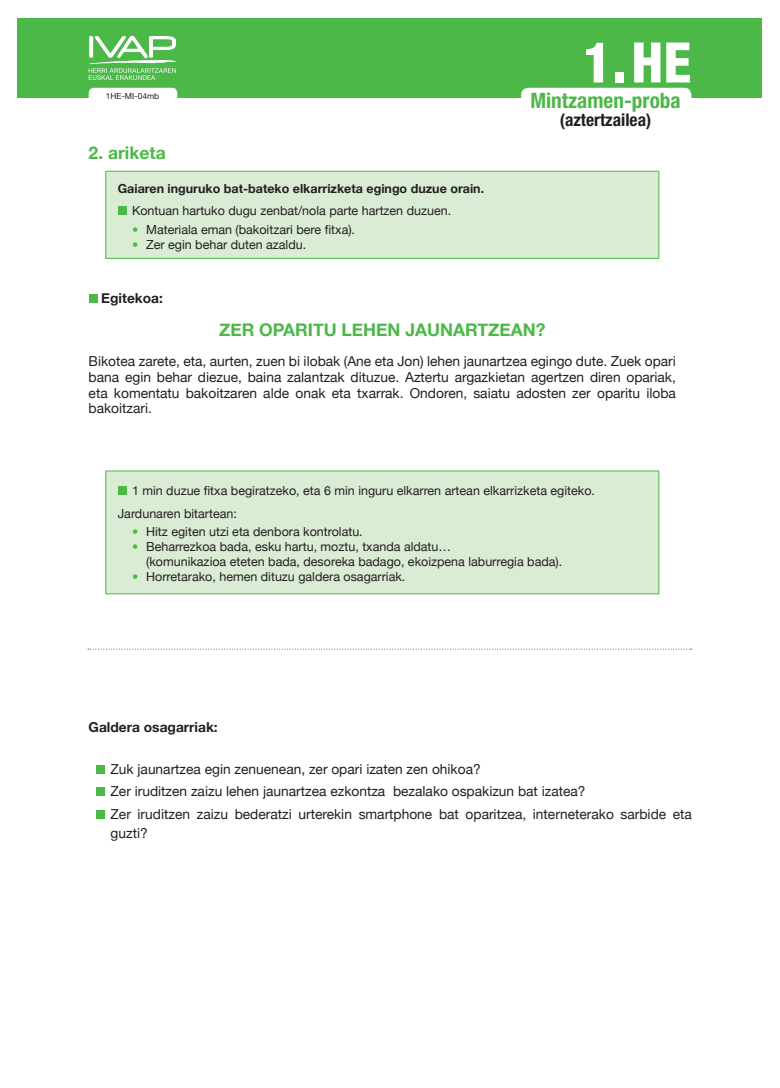
<style>
.page{position:relative;width:780px;height:1088px;background:#fff}
.page>*{position:absolute;margin:0;border:0;box-sizing:border-box;transform-origin:0 0}
.t1{font:800 condensed 56px "Helvetica Neue LT Pro";color:#fff}
.t2{font:700 condensed 21.25px "Helvetica Neue LT Pro";color:#4cb848}
.Gaia{font:700 17.5px "Helvetica Neue";color:#4cb848}
.t3{font:700 condensed 17.5px "Helvetica Neue LT Pro";color:#231f20}
.AriketaIzenburua{font:700 17.5px "Helvetica Neue";color:#4cb848}
.Testua{font:13.75px/15.6px "Helvetica Neue";color:#231f20;text-align:justify}
.MintzamenaGalderak{font:13.75px/18.8px "Helvetica Neue";color:#231f20}
.t4{font:700 13.75px "Helvetica Neue";color:#231f20}
.Ariketenazalpena{font:12.5px/15px "Helvetica Neue";color:#231f20}
.Ariketenazalpena-2{font:700 12.5px "Helvetica Neue";color:#231f20}
.t5{font:8.38px "Helvetica Neue";color:#231f20}
.s1{font-weight:700;color:#4cb848}
</style>
<div class="page">
<div style="left:18px;top:18px;width:744px;height:79px;background:#4cb848"></div>
<svg style="left:89px;top:36px;width:88px;height:44px"></svg>
<div style="left:89px;top:88px;width:88px;height:16px;background:#fff;border-radius:5px"></div>
<div style="left:521px;top:88px;width:170px;height:40px;background:#fff;border-radius:7px"></div>
<div style="left:106px;top:171px;width:552px;height:87px;background:#daecd4"></div>
<hr style="left:105px;top:171px;width:554px;height:1px;background:#4cb848">
<hr style="left:105px;top:172px;width:1px;height:86px;background:#4cb848">
<hr style="left:658px;top:172px;width:1px;height:86px;background:#4cb848">
<hr style="left:105px;top:258px;width:554px;height:1px;background:#4cb848">
<div style="left:118px;top:206px;width:9px;height:9px;background:#4cb848"></div>
<div style="left:89px;top:294px;width:8px;height:9px;background:#4cb848"></div>
<div style="left:106px;top:471px;width:552px;height:123px;background:#daecd4"></div>
<hr style="left:105px;top:471px;width:554px;height:1px;background:#4cb848">
<hr style="left:105px;top:471px;width:1px;height:122px;background:#4cb848">
<hr style="left:658px;top:471px;width:1px;height:122px;background:#4cb848">
<hr style="left:105px;top:593px;width:554px;height:1px;background:#4cb848">
<div style="left:118px;top:486px;width:9px;height:9px;background:#4cb848"></div>
<div style="left:96px;top:765px;width:9px;height:9px;background:#4cb848"></div>
<div style="left:96px;top:787px;width:9px;height:9px;background:#4cb848"></div>
<div style="left:96px;top:810px;width:9px;height:9px;background:#4cb848"></div>
<svg style="left:88px;top:648px;width:603px;height:2px"></svg>
<h1 class="t1" style="left:582px;top:28px;width:110px">1.HE</h1>
<p class="t5" style="left:106px;top:91px;width:55px">1HE-MI-04mb</p>
<h2 class="t2" style="left:530px;top:88px;width:152px">Mintzamen-proba</h2>
<h3 class="t3" style="left:560px;top:109px;width:93px">(aztertzailea)</h3>
<p class="AriketaIzenburua" style="left:89px;top:142px;width:79px">2. ariketa</p>
<p class="Ariketenazalpena-2" style="left:118px;top:181px;width:368px">Gaiaren inguruko bat-bateko elkarrizketa egingo duzue orain.</p>
<p class="Ariketenazalpena" style="left:132px;top:203px;width:321px">Kontuan hartuko dugu zenbat/nola parte hartzen duzuen.</p>
<p class="Ariketenazalpena" style="left:132px;top:222px;width:224px"><span class="s1">•</span> Materiala eman (bakoitzari bere fitxa).</p>
<p class="Ariketenazalpena" style="left:132px;top:237px;width:176px"><span class="s1">•</span> Zer egin behar duten azaldu.</p>
<p class="t4" style="left:101px;top:290px;width:63px">Egitekoa:</p>
<p class="Gaia" style="left:219px;top:319px;width:328px">ZER OPARITU LEHEN JAUNARTZEAN?</p>
<p class="Testua" style="left:89px;top:353px;width:589px">Bikotea zarete, eta, aurten, zuen bi ilobak (Ane eta Jon) lehen jaunartzea egingo dute. Zuek opari bana egin behar diezue, baina zalantzak dituzue. Aztertu argazkietan agertzen diren opariak, eta komentatu bakoitzaren alde onak eta txarrak. Ondoren, saiatu adosten zer oparitu iloba bakoitzari.</p>
<p class="Ariketenazalpena" style="left:132px;top:483px;width:464px">1 min duzue fitxa begiratzeko, eta 6 min inguru elkarren artean elkarrizketa egiteko.</p>
<p class="Ariketenazalpena" style="left:118px;top:505px;width:121px">Jardunaren bitartean:</p>
<p class="Ariketenazalpena" style="left:132px;top:524px;width:232px"><span class="s1">•</span> Hitz egiten utzi eta denbora kontrolatu.</p>
<p class="Ariketenazalpena" style="left:146px;top:539px;width:417px;text-indent:-14px"><span class="s1">•</span> Beharrezkoa bada, esku hartu, moztu, txanda aldatu…<br>(komunikazioa eteten bada, desoreka badago, ekoizpena laburregia bada).</p>
<p class="Ariketenazalpena" style="left:132px;top:569px;width:275px"><span class="s1">•</span> Horretarako, hemen dituzu galdera osagarriak.</p>
<p class="t4" style="left:89px;top:718px;width:131px">Galdera osagarriak:</p>
<p class="MintzamenaGalderak" style="left:110px;top:759px;width:371px">Zuk jaunartzea egin zenuenean, zer opari izaten zen ohikoa?</p>
<p class="MintzamenaGalderak" style="left:110px;top:782px;width:476px">Zer iruditzen zaizu lehen jaunartzea ezkontza bezalako ospakizun bat izatea?</p>
<p class="MintzamenaGalderak" style="left:110px;top:804px;width:583px">Zer iruditzen zaizu bederatzi urterekin smartphone bat oparitzea, interneterako sarbide eta guzti?</p>
</div>
